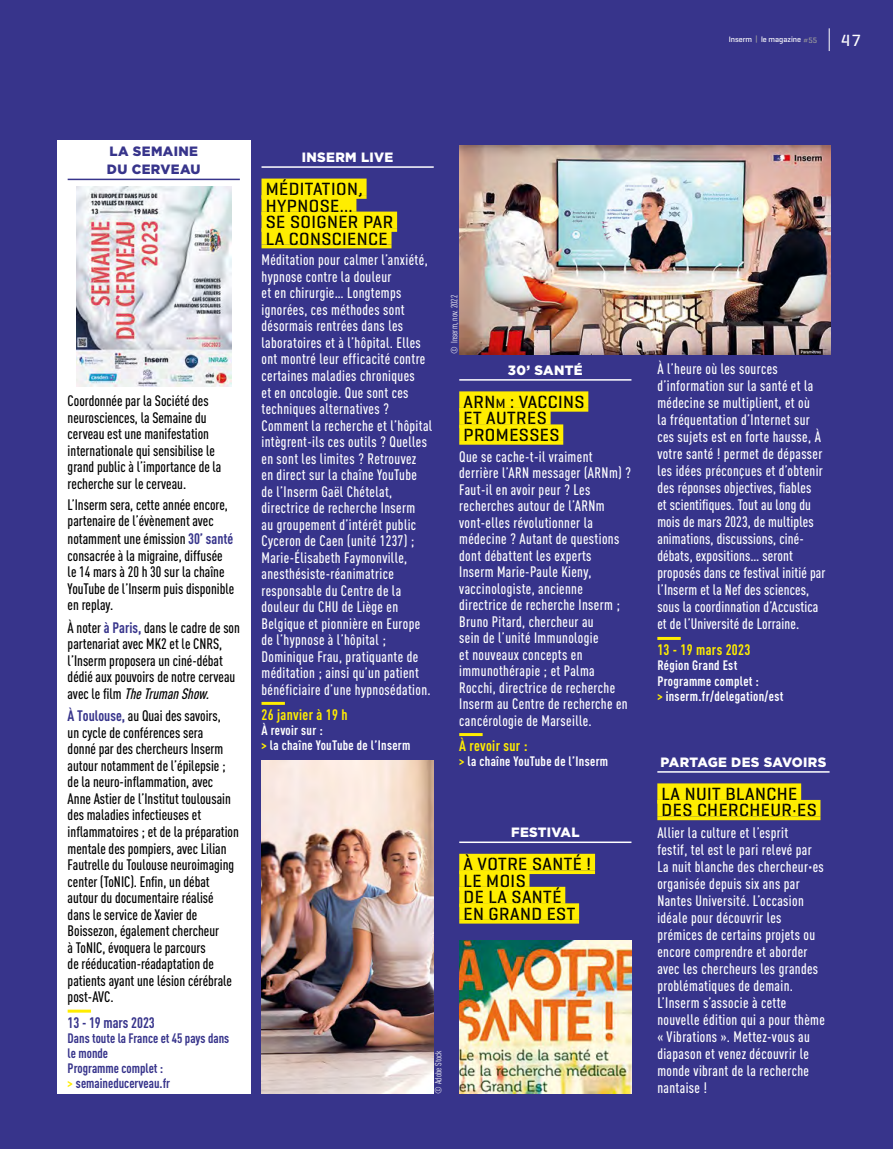
<style>
.page{position:relative;width:893px;height:1149px;background:#fff}
.page>*{position:absolute;margin:0;border:0;box-sizing:border-box;transform-origin:0 0}
.t1{font:500 18px/16.5px "Geogrotesque Stencil A";letter-spacing:.025em;color:#000}
.t2{font:500 16.5px "Geogrotesque Stencil A";color:#fff}
.t3{font:500 condensed 15px/16.5px "DINOT";letter-spacing:.025em;color:#fff}
.t4{font:500 condensed 15px/16.5px "DINOT";color:#000}
.t5{font:700 condensed 15px "DINOT";letter-spacing:.025em;color:#ffed00}
.t6{font:700 condensed 15px "DINOT";color:#37348b}
.t7{font:700 condensed 13.5px/15.5px "DINOT";letter-spacing:.025em;color:#fff}
.t8{font:700 condensed 13.5px/15px "DINOT";color:#37348b}
.t9{font:900 13.5px "Gotham";letter-spacing:.025em;color:#fff}
.t10{font:900 13.5px/18px "Gotham";letter-spacing:.025em;color:#37348b}
.t11{font:condensed 9px "DINOT";color:#fff}
.t12{font:500 7.95px "Geogrotesque Stencil A";color:#fff}
.s1{color:#9d9d9c}
.s2{font-weight:700;color:#37348b}
.s3{font-style:italic}
.s4{color:#ffed00}
.s5{font-size:13.5px}
</style>
<div class="page">
<div style="left:0;top:0;width:893px;height:1148px;background:#37348b"></div>
<hr style="left:261px;top:166px;width:173px;height:2px;background:#fff">
<div style="left:261px;top:178px;width:106px;height:17px;background:#ffed00"></div>
<svg style="left:356px;top:195px;width:11px;height:4px"></svg>
<div style="left:261px;top:195px;width:95px;height:16px;background:#ffed00"></div>
<div style="left:261px;top:211px;width:136px;height:17px;background:#ffed00"></div>
<svg style="left:391px;top:228px;width:6px;height:4px"></svg>
<div style="left:261px;top:228px;width:130px;height:16px;background:#ffed00"></div>
<svg style="left:261px;top:244px;width:130px;height:4px"></svg>
<hr style="left:261px;top:701px;width:24px;height:3px;background:#ffed00">
<img style="left:261px;top:760px;width:173px;height:333px">
<hr style="left:459px;top:379px;width:172px;height:1px;background:#fff">
<div style="left:459px;top:391px;width:129px;height:17px;background:#ffed00"></div>
<hr style="left:459px;top:408px;width:129px;height:3px;background:#ffed00">
<div style="left:459px;top:408px;width:92px;height:16px;background:#ffed00"></div>
<div style="left:459px;top:424px;width:104px;height:17px;background:#ffed00"></div>
<hr style="left:459px;top:441px;width:104px;height:3px;background:#ffed00">
<hr style="left:459px;top:732px;width:24px;height:3px;background:#ffed00">
<hr style="left:459px;top:841px;width:172px;height:1px;background:#fff">
<div style="left:459px;top:853px;width:136px;height:17px;background:#ffed00"></div>
<hr style="left:459px;top:870px;width:136px;height:3px;background:#ffed00">
<div style="left:459px;top:870px;width:70px;height:16px;background:#ffed00"></div>
<div style="left:459px;top:886px;width:106px;height:17px;background:#ffed00"></div>
<div style="left:459px;top:903px;width:120px;height:16px;background:#ffed00"></div>
<svg style="left:459px;top:919px;width:120px;height:4px"></svg>
<img style="left:459px;top:940px;width:172px;height:153px">
<hr style="left:657px;top:636px;width:24px;height:3px;background:#ffed00">
<hr style="left:657px;top:771px;width:173px;height:1px;background:#fff">
<div style="left:657px;top:783px;width:144px;height:16px;background:#ffed00"></div>
<div style="left:657px;top:799px;width:163px;height:17px;background:#ffed00"></div>
<svg style="left:657px;top:816px;width:163px;height:4px"></svg>
<img style="left:459px;top:145px;width:371px;height:209px">
<div style="left:57px;top:140px;width:193px;height:953px;background:#fff"></div>
<hr style="left:68px;top:178px;width:172px;height:2px;background:#37348b">
<hr style="left:68px;top:1009px;width:23px;height:3px;background:#ffed00">
<img style="left:76px;top:186px;width:155px;height:200px">
<svg style="left:829px;top:28px;width:1px;height:23px"></svg>
<p class="t12" style="left:729px;top:34px;width:90px">Inserm <span class="s1">|</span> le magazine <span class="s1">#55</span></p>
<p class="t2" style="left:841px;top:30px;width:21px">47</p>
<p class="t10" style="left:107px;top:142px;width:95px">LA SEMAINE<br>DU CERVEAU</p>
<p class="t4" style="left:68px;top:392px;width:155px">Coordonnée par la Société des neurosciences, la Semaine du cerveau est une manifestation internationale qui sensibilise le grand public à l’importance de la recherche sur le cerveau.</p>
<p class="t4" style="left:68px;top:495px;width:162px">L’Inserm sera, cette année encore, partenaire de l’évènement avec</p>
<p class="t4" style="left:68px;top:530px;width:168px">notamment une émission <span class="s2">30’ santé </span>consacrée à la migraine, diffusée le 14 mars à 20 h 30 sur la chaîne<br>YouTube de l’Inserm puis disponible en replay.</p>
<p class="t4" style="left:68px;top:618px;width:174px">À noter <span class="s2">à Paris,</span> dans le cadre de son partenariat avec MK2 et le CNRS, l’Inserm proposera un ciné-débat dédié aux pouvoirs de notre cerveau a v e c l e fi l m <span class="s3">TheTrumanShow.</span></p>
<p class="t4" style="left:68px;top:707px;width:173px"><span class="s2">À Toulouse,</span> au Quai des savoirs,<br>un cycle de conférences sera<br>donné par des chercheurs Inserm autour notamment de l’épilepsie ; de la neuro-inflammation, avec<br>Anne Astier de l’Institut toulousain des maladies infectieuses et inflammatoires ; et de la préparation mentale des pompiers, avec Lilian<br>Fautrelle du Toulouse neuroimaging center (ToNIC). Enfin, un débat autour du documentaire réalisé dans le service de Xavier de<br>Boissezon, également chercheur<br>à ToNIC, évoquera le parcours<br>de rééducation-réadaptation de patients ayant une lésion cérébrale post-AVC.</p>
<p class="t6" style="left:68px;top:1012px;width:89px">13 - 19 mars 2023</p>
<p class="t8" style="left:68px;top:1029px;width:163px">Dans toute la France et 45 pays dans le monde<br>Programme complet :<br><span class="s4">&gt;</span> semaineducerveau.fr</p>
<p class="t9" style="left:302px;top:148px;width:93px">INSERM LIVE</p>
<p class="t1" style="left:266px;top:180px;width:129px">MÉDITATION,<br>HYPNOSE…<br>SE SOIGNER PAR<br>LA CONSCIENCE</p>
<p class="t3" style="left:261px;top:251px;width:172px">Méditation pour calmer l’anxiété, hypnose contre la douleur<br>et en chirurgie… Longtemps ignorées, ces méthodes sont désormais rentrées dans les laboratoires et à l’hôpital. Elles ont montré leur efficacité contre certaines maladies chroniques<br>et en oncologie. Que sont ces techniques alternatives ?<br>Comment la recherche et l’hôpital intègrent-ils ces outils ? Quelles en sont les limites ? Retrouvez<br>en direct sur la chaîne YouTube de l’Inserm Gaël Chételat, directrice de recherche Inserm<br>au groupement d’intérêt public<br>Cyceron de Caen (unité 1237) ;<br>Marie-Élisabeth Faymonville, anesthésiste-réanimatrice responsable du Centre de la douleur du CHU de Liège en<br>Belgique et pionnière en Europe de l’hypnose à l’hôpital ;<br>Dominique Frau, pratiquante de méditation ; ainsi qu’un patient bénéficiaire d’une hypnosédation.</p>
<p class="t5" style="left:261px;top:705px;width:87px">26 janvier à 19 h</p>
<p class="t7" style="left:261px;top:722px;width:150px;line-height:15px">À revoir sur :<br><span class="s4">&gt;</span> la chaîne YouTube de l’Inserm</p>
<p class="t11" style="left:449px;top:354px;width:60px;rotate:-90deg">© Inserm, nov. 2022</p>
<p class="t9" style="left:508px;top:360px;width:76px">30’ SANTÉ</p>
<p class="t1" style="left:463px;top:393px;width:123px">ARN<span class="s5">m</span> : VACCINS<br>ET AUTRES<br>PROMESSES</p>
<p class="t3" style="left:459px;top:448px;width:173px">Que se cache-t-il vraiment derrière l’ARN messager (ARNm) ?<br>Faut-il en avoir peur ? Les recherches autour de l’ARNm vont-elles révolutionner la médecine ? Autant de questions dont débattent les experts<br>Inserm Marie-Paule Kieny, vaccinologiste, ancienne directrice de recherche Inserm ;<br>Bruno Pitard, chercheur au<br>sein de l’unité Immunologie<br>et nouveaux concepts en immunothérapie ; et Palma<br>Rocchi, directrice de recherche<br>Inserm au Centre de recherche en cancérologie de Marseille.</p>
<p class="t5" style="left:459px;top:736px;width:70px">À revoir sur :</p>
<p class="t7" style="left:459px;top:753px;width:150px"><span class="s4">&gt;</span> la chaîne YouTube de l’Inserm</p>
<p class="t9" style="left:511px;top:822px;width:70px">FESTIVAL</p>
<p class="t1" style="left:463px;top:855px;width:129px">À VOTRE SANTÉ !<br>LE MOIS<br>DE LA SANTÉ<br>EN GRAND EST</p>
<p class="t11" style="left:433px;top:1093px;width:45px;rotate:-90deg">© Adobe Stock</p>
<p class="t3" style="left:657px;top:360px;width:170px;line-height:17px">À l’heure où les sources d’information sur la santé et la médecine se multiplient, et où<br>la fréquentation d’Internet sur ces sujets est en forte hausse, À votre santé ! permet de dépasser les idées préconçues et d’obtenir des réponses objectives, fiables<br>et scientifiques. Tout au long du mois de mars 2023, de multiples animations, discussions, ciné&shy;débats, expositions… seront proposés dans ce festival initié par l’Inserm et la Nef des sciences, sous la coordinnation d’Accustica et de l’Université de Lorraine.</p>
<p class="t5" style="left:657px;top:640px;width:95px">13 - 19 mars 2023</p>
<p class="t7" style="left:657px;top:657px;width:128px">Région Grand Est<br>Programme complet :<br><span class="s4">&gt;</span> inserm.fr/delegation/est</p>
<p class="t9" style="left:660px;top:752px;width:167px">PARTAGE DES SAVOIRS</p>
<p class="t1" style="left:662px;top:784px;width:157px">LA NUIT BLANCHE<br>DES CHERCHEUR·ES</p>
<p class="t3" style="left:657px;top:823px;width:169px;line-height:17px">Allier la culture et l’esprit<br>festif, tel est le pari relevé par<br>La nuit blanche des chercheur·es organisée depuis six ans par<br>Nantes Université. L’occasion idéale pour découvrir les prémices de certains projets ou encore comprendre et aborder avec les chercheurs les grandes problématiques de demain.<br>L’Inserm s’associe à cette nouvelle édition qui a pour thème « Vibrations ». Mettez-vous au diapason et venez découvrir le monde vibrant de la recherche nantaise !</p>
</div>
